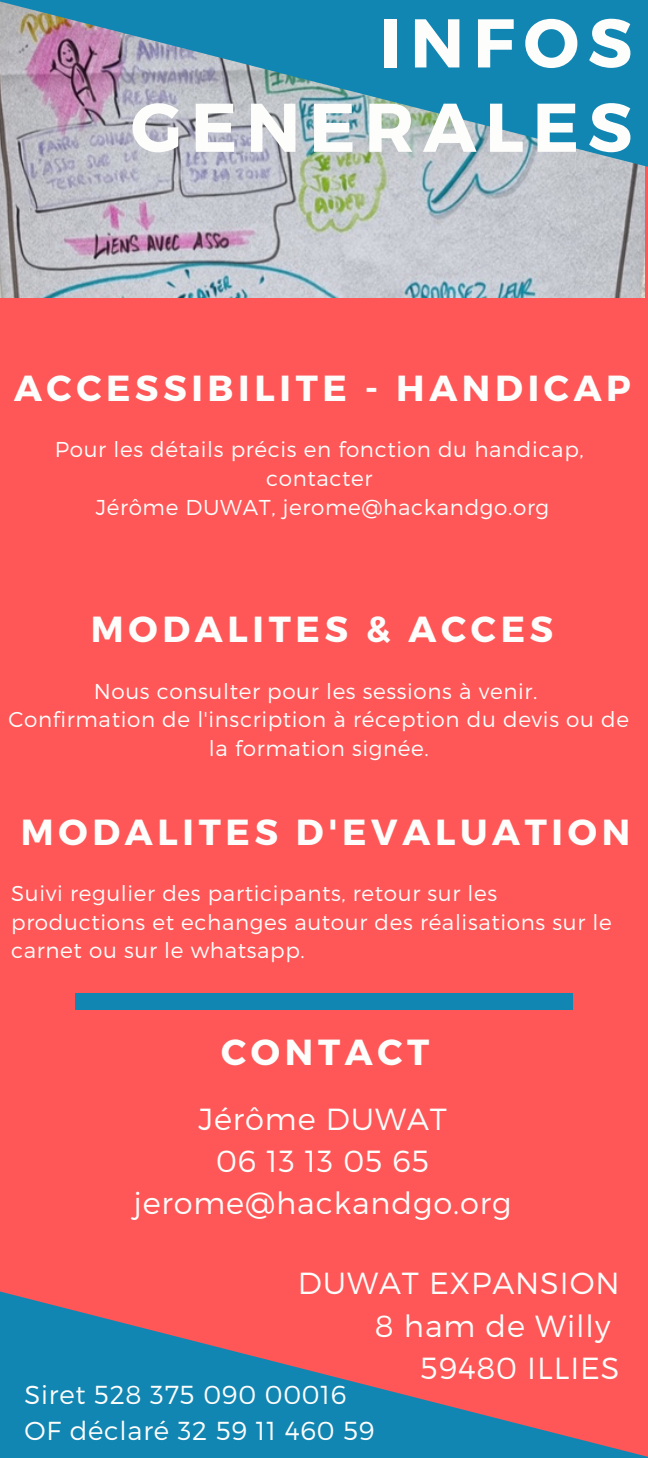
<style>
.page{position:relative;width:648px;height:1458px;background:#ff5757}
.page>*{position:absolute;margin:0;border:0;box-sizing:border-box;transform-origin:0 0}
.t1{font:700 68.85px/84.4px "Montserrat";letter-spacing:.13em;color:#fdfdfc;text-align:right}
.t2{font:700 36.23px "Montserrat";letter-spacing:.13em;color:#fdfdfc}
.t3{font:300 30.6px/42.3px "Montserrat";letter-spacing:.03em;color:#fdfdfc;text-align:center}
.t4{font:300 26.1px/35.6px "Montserrat";letter-spacing:.03em;color:#fdfdfc}
.t5{font:300 21.6px/28.8px "Montserrat";letter-spacing:.03em;color:#fdfdfc;text-align:center}
</style>
<div class="page">
<img style="left:0;top:171px;width:645px;height:127px">
<svg style="left:0;top:0;width:648px;height:171px;background:#659bb4"></svg>
<svg style="left:0;top:1291px;width:648px;height:167px;fill:#1286b2"></svg>
<div style="left:75px;top:994px;width:498px;height:15px;background:#1286b2"></div>
<p class="t1" style="left:131px;top:-3px;width:503px">INFOS<br>GENERALES</p>
<h1 class="t2" style="left:14px;top:365px;width:618px">ACCESSIBILITE - HANDICAP</h1>
<h2 class="t5" style="left:55px;top:434px;width:530px">Pour les détails précis en fonction du handicap, contacter</h2>
<p class="t5" style="left:96px;top:492px;width:455px">Jérôme DUWAT, jerome@hackandgo.org</p>
<p class="t2" style="left:91px;top:606px;width:464px">MODALITES &amp; ACCES</p>
<p class="t5" style="left:94px;top:675px;width:445px">Nous consulter pour les sessions à venir.</p>
<h2 class="t5" style="left:9px;top:704px;width:622px">Confirmation de l'inscription à réception du devis ou de la formation signée.</h2>
<p class="t2" style="left:21px;top:808px;width:611px">MODALITES D'EVALUATION</p>
<p class="t5" style="left:11px;top:878px;width:602px;text-align:left">Suivi regulier des participants, retour sur les productions et echanges autour des réalisations sur le carnet ou sur le whatsapp.</p>
<p class="t2" style="left:221px;top:1028px;width:210px">CONTACT</p>
<h2 class="t3" style="left:134px;top:1096px;width:379px">Jérôme DUWAT<br>06 13 13 05 65 jerome@hackandgo.org</h2>
<h2 class="t3" style="left:298px;top:1261px;width:323px">DUWAT EXPANSION</h2>
<h2 class="t3" style="left:375px;top:1303px;width:237px">8 ham de Willy</h2>
<h2 class="t3" style="left:421px;top:1345px;width:201px">59480 ILLIES</h2>
<h3 class="t4" style="left:25px;top:1376px;width:352px">Siret 528 375 090 00016<br>OF déclaré 32 59 11 460 59</h3>
</div>
